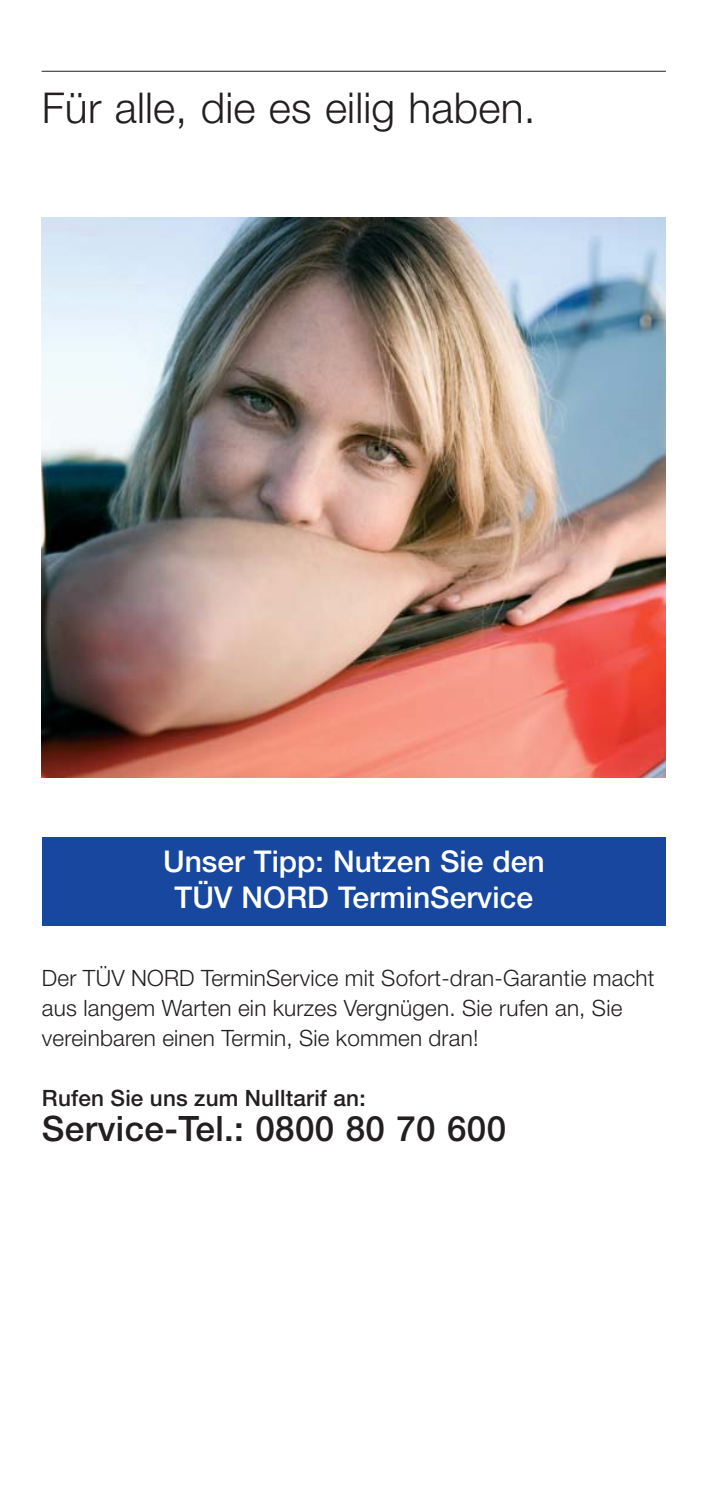
<style>
.page{position:relative;width:709px;height:1489px;background:#fff}
.page>*{position:absolute;margin:0;border:0;box-sizing:border-box;transform-origin:0 0}
.t1{font:300 42.5px "Helvetica Neue";letter-spacing:.005em;color:#231f20}
.t2{font:500 35px "Helvetica Neue";letter-spacing:.01em;color:#231f20}
.t3{font:500 30px/36px "Helvetica Neue";color:#fff;text-align:center}
.t4{font:300 22.5px/30px "Helvetica Neue";letter-spacing:.01em;color:#231f20}
.t5{font:500 22.5px "Helvetica Neue";letter-spacing:.01em;color:#231f20}
</style>
<div class="page">
<img style="left:42px;top:218px;width:624px;height:560px">
<div style="left:42px;top:836px;width:624px;height:89px;background:#17479e"></div>
<hr style="left:42px;top:71px;width:624px;height:1px;background:#231f20">
<h1 class="t1" style="left:42px;top:92px;width:495px">Für alle, die es eilig haben.</h1>
<h3 class="t3" style="left:163px;top:846px;width:383px">Unser Tipp: Nutzen Sie den<br>TÜV NORD TerminService</h3>
<p class="t4" style="left:42px;top:965px;width:614px">Der TÜV NORD TerminService mit Sofort-dran-Garantie macht aus langem Warten ein kurzes Vergnügen. Sie rufen an, Sie vereinbaren einen Termin, Sie kommen dran!</p>
<p class="t5" style="left:42px;top:1090px;width:325px">Rufen Sie uns zum Nulltarif an:</p>
<h2 class="t2" style="left:42px;top:1116px;width:465px">Service-Tel.: 0800 80 70 600</h2>
</div>
